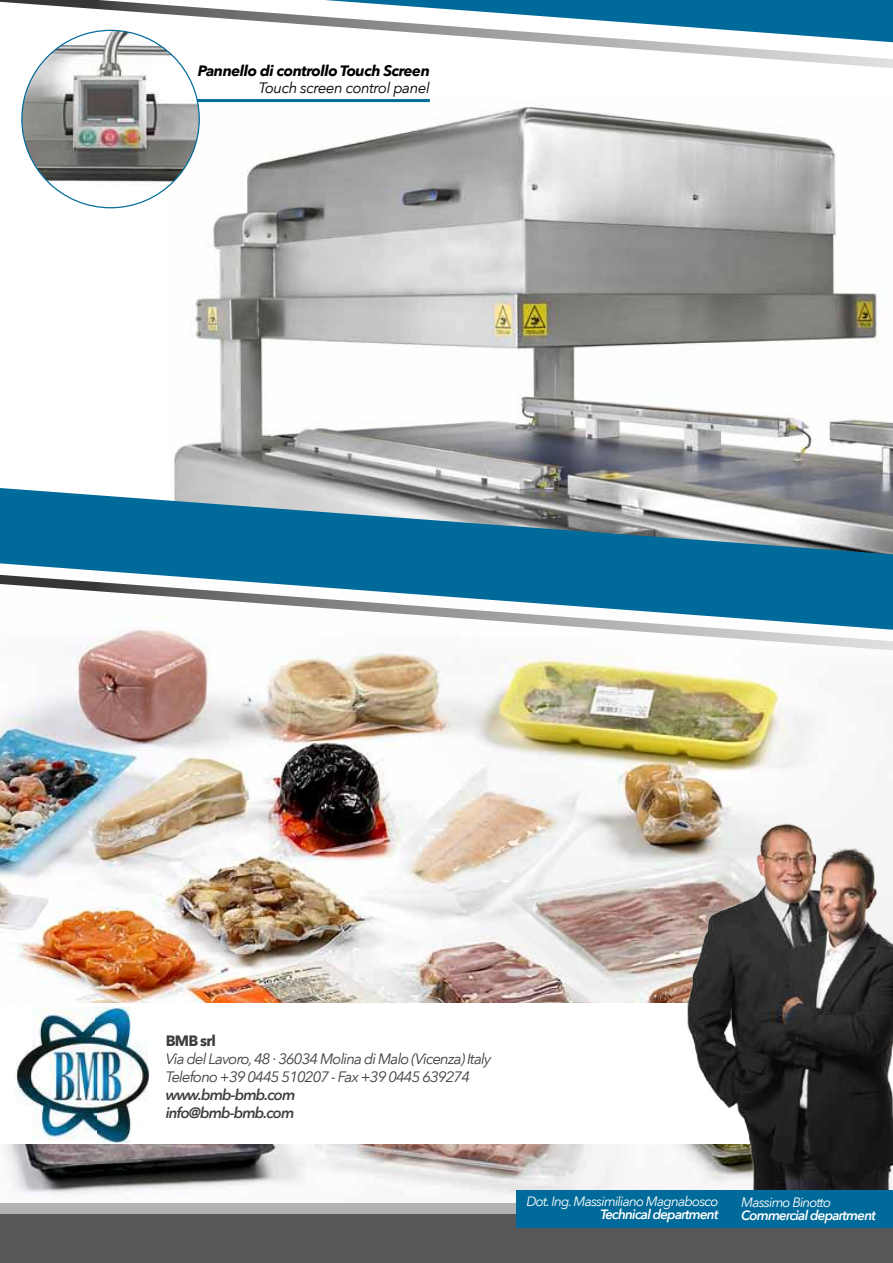
<style>
.page{position:relative;width:893px;height:1263px;background:#fff}
.page>*{position:absolute;margin:0;border:0;box-sizing:border-box;transform-origin:0 0}
.t1{font:italic 15px/18px "Avenir Next";letter-spacing:-.06em;color:#3e3d40}
.t2{font:italic 600 15px/18px "Avenir Next";letter-spacing:-.06em;color:#3e3d40}
.t3{font:italic 700 15px "Avenir Next";letter-spacing:-.03em;color:#000}
.t4{font:italic 15px "Avenir Next";letter-spacing:-.03em;color:#000}
.t5{font:700 15px "Avenir Next";letter-spacing:-.06em;color:#3e3d40}
.t6{font:italic 13.5px "Avenir Next";letter-spacing:-.06em;color:#fff}
.t7{font:italic 600 13.5px "Avenir Next";letter-spacing:-.06em;color:#fff}
</style>
<div class="page">
<img style="left:171px;top:131px;width:722px;height:357px">
<img style="left:0;top:713px;width:818px;height:490px">
<div style="left:0;top:1003px;width:893px;height:141px;background:#fff"></div>
<svg style="left:0;top:0;width:893px;height:131px"></svg>
<img style="left:17px;top:630px;width:876px;height:83px">
<svg style="left:324px;top:0;width:569px;height:42px"></svg>
<svg style="left:0;top:488px;width:893px;height:142px;fill:#006b9a"></svg>
<div style="left:0;top:1203px;width:893px;height:56px;background:#b1b3b4"></div>
<div style="left:0;top:1214px;width:893px;height:49px;background:#58585a"></div>
<img style="left:16px;top:1007px;width:133px;height:135px">
<img style="left:681px;top:816px;width:212px;height:374px">
<hr style="left:171px;top:99px;width:259px;height:3px;background:#006b9a">
<img style="left:22px;top:30px;width:177px;height:178px;border-radius:89px">
<div style="left:517px;top:1190px;width:376px;height:37px;background:#006b9a"></div>
<p class="t3" style="left:198px;top:58px;width:234px">Pannello di controllo Touch Screen</p>
<p class="t4" style="left:259px;top:75px;width:173px">Touch screen control panel</p>
<p class="t5" style="left:166px;top:1027px;width:52px">BMB srl</p>
<p class="t1" style="left:166px;top:1049px;width:327px">Via del Lavoro, 48 · 36034 Molina di Malo (Vicenza) Italy<br>Telefono +39 0445 510207 - Fax +39 0445 639274</p>
<p class="t2" style="left:166px;top:1085px;width:131px">www.bmb-bmb.com info@bmb-bmb.com</p>
<p class="t6" style="left:526px;top:1190px;width:194px">Dot. Ing. Massimiliano Magnabosco</p>
<p class="t7" style="left:600px;top:1203px;width:120px">Technical department</p>
<p class="t6" style="left:741px;top:1190px;width:92px">Massimo Binotto</p>
<p class="t7" style="left:741px;top:1203px;width:136px">Commercial department</p>
</div>
